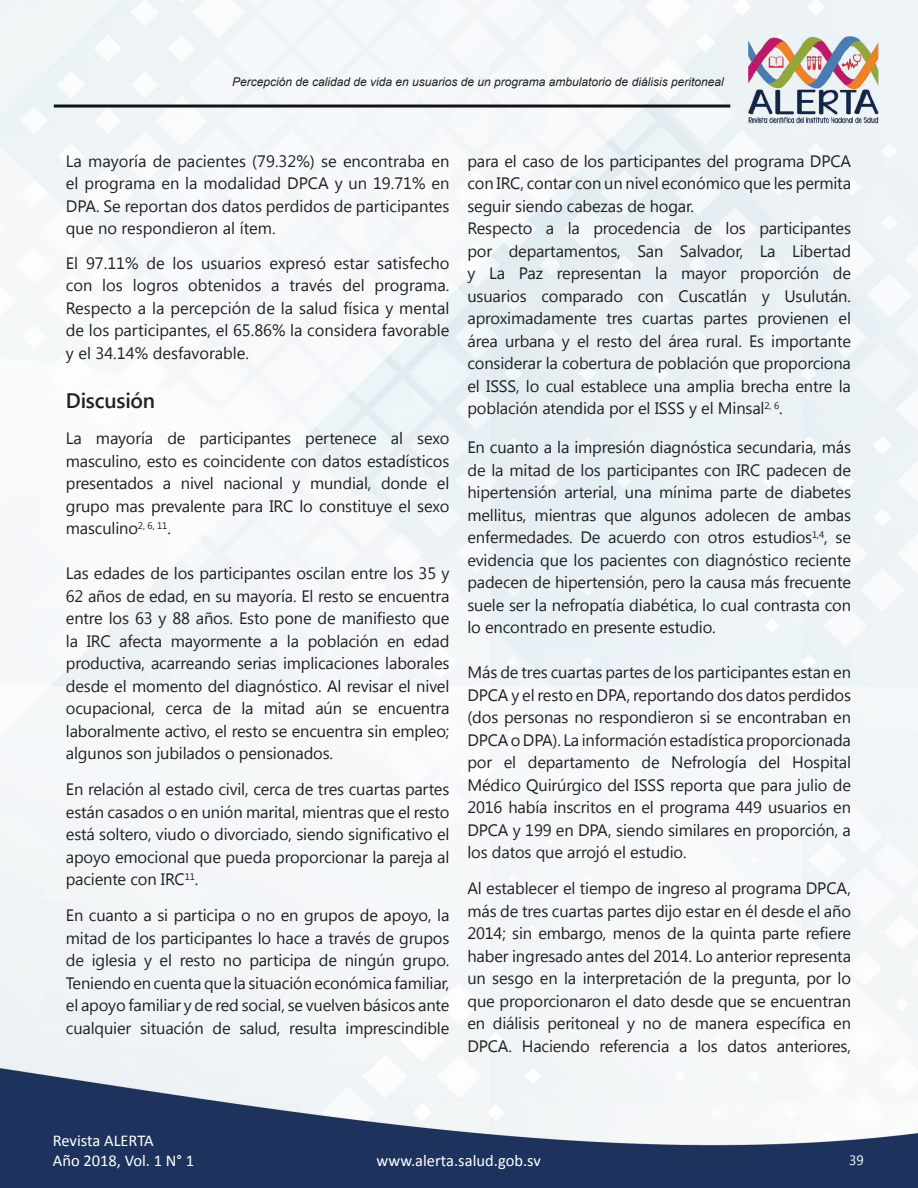
<style>
.page{position:relative;width:918px;height:1188px;background:#fff}
.page>*{position:absolute;margin:0;border:0;box-sizing:border-box;transform-origin:0 0}
.t1{font:600 21px "Segoe UI";letter-spacing:-.01em;color:#231f20}
.t2{font:16.5px/22.5px "Segoe UI";letter-spacing:-.01em;color:#231f20;text-align:justify}
.t3{font:16.5px/19.8px "Calibri";color:#fff}
.t4{font:13.5px "Segoe UI";color:#fff}
.t5{font:italic 12px "Arial";color:#231f20}
</style>
<div class="page">
<img style="left:0;top:0;width:918px;height:1188px">
<hr style="left:54px;top:105px;width:676px;height:3px;background:#121414">
<p class="t5" style="left:232px;top:74px;width:493px">Percepción de calidad de vida en usuarios de un programa ambulatorio de diálisis peritoneal</p>
<p class="t2" style="left:66px;top:149px;width:385px">La mayoría de pacientes (79.32%) se encontraba en el programa en la modalidad DPCA y un 19.71% en DPA. Se reportan dos datos perdidos de participantes que no respondieron al ítem.</p>
<p class="t2" style="left:66px;top:251px;width:385px">El 97.11% de los usuarios expresó estar satisfecho con los logros obtenidos a través del programa.<br>Respecto a la percepción de la salud física y mental de los participantes, el 65.86% la considera favorable y el 34.14% desfavorable.</p>
<p class="t1" style="left:66px;top:384px;width:91px">Discusión</p>
<p class="t2" style="left:66px;top:426px;width:385px">La mayoría de participantes pertenece al sexo masculino, esto es coincidente con datos estadísticos presentados a nivel nacional y mundial, donde el grupo mas prevalente para IRC lo constituye el sexo masculino<sup>2,</sup> <sup>6,</sup> <sup>11</sup>.</p>
<p class="t2" style="left:66px;top:561px;width:385px">Las edades de los participantes oscilan entre los 35 y 62 años de edad, en su mayoría. El resto se encuentra entre los 63 y 88 años. Esto pone de manifiesto que la IRC afecta mayormente a la población en edad productiva, acarreando serias implicaciones laborales desde el momento del diagnóstico. Al revisar el nivel ocupacional, cerca de la mitad aún se encuentra laboralmente activo, el resto se encuentra sin empleo; algunos son jubilados o pensionados.</p>
<p class="t2" style="left:66px;top:777px;width:385px">En relación al estado civil, cerca de tres cuartas partes están casados o en unión marital, mientras que el resto está soltero, viudo o divorciado, siendo significativo el apoyo emocional que pueda proporcionar la pareja al paciente con IRC<sup>11</sup>.</p>
<p class="t2" style="left:66px;top:903px;width:385px">En cuanto a si participa o no en grupos de apoyo, la mitad de los participantes lo hace a través de grupos de iglesia y el resto no participa de ningún grupo.<br>Teniendo en cuenta que la situación económica familiar, el apoyo familiar y de red social, se vuelven básicos ante cualquier situación de salud, resulta imprescindible</p>
<p class="t2" style="left:467px;top:149px;width:385px">para el caso de los participantes del programa DPCA con IRC, contar con un nivel económico que les permita seguir siendo cabezas de hogar.</p>
<p class="t2" style="left:467px;top:216px;width:385px">Respecto a la procedencia de los participantes por departamentos, San Salvador, La Libertad y La Paz representan la mayor proporción de usuarios comparado con Cuscatlán y Usulután. aproximadamente tres cuartas partes provienen el área urbana y el resto del área rural. Es importante considerar la cobertura de población que proporciona el ISSS, lo cual establece una amplia brecha entre la población atendida por el ISSS y el Minsal<sup>2,</sup> <sup>6</sup>.</p>
<p class="t2" style="left:467px;top:435px;width:385px">En cuanto a la impresión diagnóstica secundaria, más de la mitad de los participantes con IRC padecen de hipertensión arterial, una mínima parte de diabetes mellitus, mientras que algunos adolecen de ambas enfermedades. De acuerdo con otros estudios<sup>1,4</sup>, se evidencia que los pacientes con diagnóstico reciente padecen de hipertensión, pero la causa más frecuente suele ser la nefropatía diabética, lo cual contrasta con lo encontrado en presente estudio.</p>
<p class="t2" style="left:467px;top:660px;width:385px">Más de tres cuartas partes de los participantes estan en DPCA y el resto en DPA, reportando dos datos perdidos (dos personas no respondieron si se encontraban en DPCA o DPA). La información estadística proporcionada por el departamento de Nefrología del Hospital Médico Quirúrgico del ISSS reporta que para julio de 2016 había inscritos en el programa 449 usuarios en DPCA y 199 en DPA, siendo similares en proporción, a los datos que arrojó el estudio.</p>
<p class="t2" style="left:467px;top:876px;width:385px">Al establecer el tiempo de ingreso al programa DPCA, más de tres cuartas partes dijo estar en él desde el año 2014; sin embargo, menos de la quinta parte refiere haber ingresado antes del 2014. Lo anterior representa un sesgo en la interpretación de la pregunta, por lo que proporcionaron el dato desde que se encuentran en diálisis peritoneal y no de manera específica en DPCA. Haciendo referencia a los datos anteriores,</p>
<p class="t3" style="left:53px;top:1130px;width:143px">Revista ALERTA<br>Año 2018, Vol. 1 N° 1</p>
<p class="t3" style="left:377px;top:1150px;width:166px">www.alerta.salud.gob.sv</p>
<p class="t4" style="left:849px;top:1151px;width:16px">39</p>
</div>
